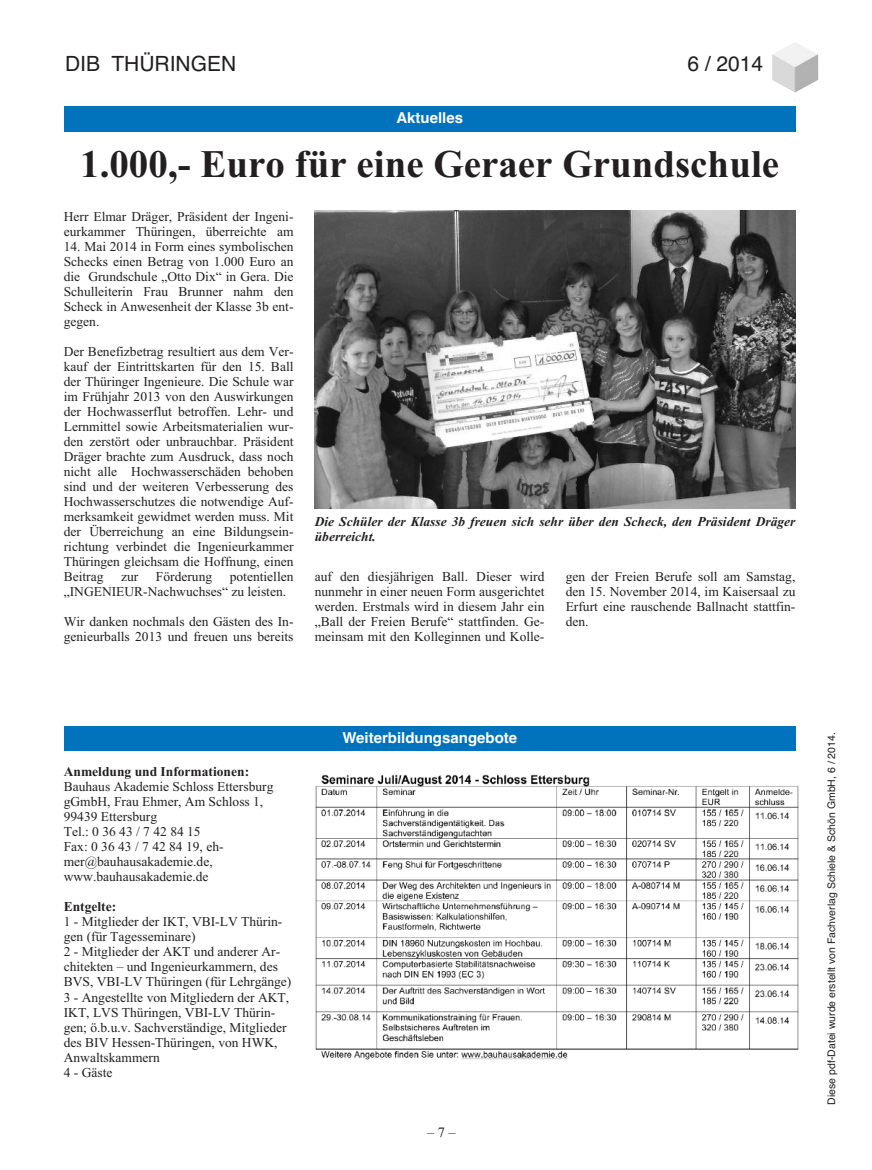
<style>
.page{position:relative;width:872px;height:1170px;background:#fff}
.page>*{position:absolute;margin:0;border:0;box-sizing:border-box;transform-origin:0 0}
.t1{font:700 39px "Times New Roman";color:#231f20}
.t2{font:21px "Helvetica";color:#231f20}
.t3{font:700 15px "Helvetica";color:#fff}
.t4{font:13.5px/15px "Times New Roman";color:#231f20}
.t5{font:italic 700 13.5px/15px "Times New Roman";color:#231f20}
.t6{font:700 13.5px "Times New Roman";color:#231f20}
.t7{font:10.5px "Helvetica";color:#231f20}
</style>
<div class="page">
<img style="left:772px;top:43px;width:46px;height:50px">
<div style="left:64px;top:106px;width:731px;height:26px;background:#0073bc"></div>
<img style="left:315px;top:210px;width:480px;height:299px">
<div style="left:64px;top:726px;width:731px;height:25px;background:#0073bc"></div>
<img style="left:315px;top:774px;width:484px;height:286px">
<h2 class="t2" style="left:65px;top:52px;width:173px">DIB THÜRINGEN</h2>
<h2 class="t2" style="left:687px;top:52px;width:77px">6 / 2014</h2>
<p class="t3" style="left:396px;top:109px;width:68px">Aktuelles</p>
<h1 class="t1" style="left:80px;top:141px;width:700px">1.000,- Euro für eine Geraer Grundschule</h1>
<p class="t4" style="left:64px;top:209px;width:231px">Herr Elmar Dräger, Präsident der Ingeni&shy;eurkammer Thüringen, überreichte am</p>
<p class="t4" style="left:64px;top:239px;width:231px;text-align:justify">14. Mai 2014 in Form eines symbolischen Schecks einen Betrag von 1.000 Euro an die Grundschule „Otto Dix“ in Gera. Die Schulleiterin Frau Brunner nahm den Scheck in Anwesenheit der Klasse 3b ent&shy;gegen.</p>
<p class="t4" style="left:64px;top:344px;width:231px;text-align:justify">Der Benefizbetrag resultiert aus dem Ver&shy;kauf der Eintrittskarten für den 15. Ball der Thüringer Ingenieure. Die Schule war im Frühjahr 2013 von den Auswirkungen der Hochwasserflut betroffen. Lehr- und Lernmittel sowie Arbeitsmaterialien wur&shy;den zerstört oder unbrauchbar. Präsident Dräger brachte zum Ausdruck, dass noch nicht alle Hochwasserschäden behoben sind und der weiteren Verbesserung des Hochwasserschutzes die notwendige Auf&shy;merksamkeit gewidmet werden muss. Mit der Überreichung an eine Bildungsein&shy;richtung verbindet die Ingenieurkammer Thüringen gleichsam die Hoffnung, einen Beitrag</p>
<p class="t4" style="left:64px;top:569px;width:231px;text-indent:166px">potentiellen „INGENIEUR-Nachwuchses“ zu leisten.</p>
<p class="t4" style="left:64px;top:614px;width:231px">Wir danken nochmals den Gästen des In&shy;genieurballs 2013 und freuen uns bereits</p>
<p class="t4" style="left:121px;top:569px;width:19px">zur</p>
<p class="t4" style="left:156px;top:569px;width:58px">Förderung</p>
<p class="t5" style="left:315px;top:514px;width:482px">Die Schüler der Klasse 3b freuen sich sehr über den Scheck, den Präsident Dräger überreicht.</p>
<p class="t4" style="left:315px;top:569px;width:231px;text-align:justify">auf den diesjährigen Ball. Dieser wird nunmehr in einer neuen Form ausgerichtet werden. Erstmals wird in diesem Jahr ein „Ball der Freien Berufe“ stattfinden. Ge&shy;meinsam mit den Kolleginnen und Kolle-</p>
<p class="t4" style="left:566px;top:569px;width:231px;text-align:justify">gen der Freien Berufe soll am Samstag, den 15. November 2014, im Kaisersaal zu Erfurt eine rauschende Ballnacht stattfin&shy;den.</p>
<p class="t6" style="left:64px;top:763px;width:187px">Anmeldung und Informationen:</p>
<p class="t4" style="left:64px;top:779px;width:211px">Bauhaus Akademie Schloss Ettersburg gGmbH, Frau Ehmer, Am Schloss 1,<br>99439 Ettersburg<br>Tel.: 0 36 43 / 7 42 84 15<br>Fax: 0 36 43 / 7 42 84 19, eh&shy;mer@bauhausakademie.de, www.bauhausakademie.de</p>
<p class="t6" style="left:64px;top:898px;width:54px">Entgelte:</p>
<p class="t4" style="left:64px;top:914px;width:229px">1 - Mitglieder der IKT, VBI-LV Thürin&shy;gen (für Tagesseminare)<br>2 - Mitglieder der AKT und anderer Ar&shy;chitekten – und Ingenieurkammern, des<br>BVS, VBI-LV Thüringen (für Lehrgänge)<br>3 - Angestellte von Mitgliedern der AKT,<br>IKT, LVS Thüringen, VBI-LV Thürin&shy;gen; ö.b.u.v. Sachverständige, Mitglieder des BIV Hessen-Thüringen, von HWK,<br>Anwaltskammern<br>4 - Gäste</p>
<p class="t3" style="left:342px;top:729px;width:176px">Weiterbildungsangebote</p>
<p class="t7" style="left:825px;top:1104px;width:374px;rotate:-90deg">Diese pdf-Datei wurde erstellt von Fachverlag Schiele &amp; Schön GmbH, 6 / 2014.</p>
</div>
